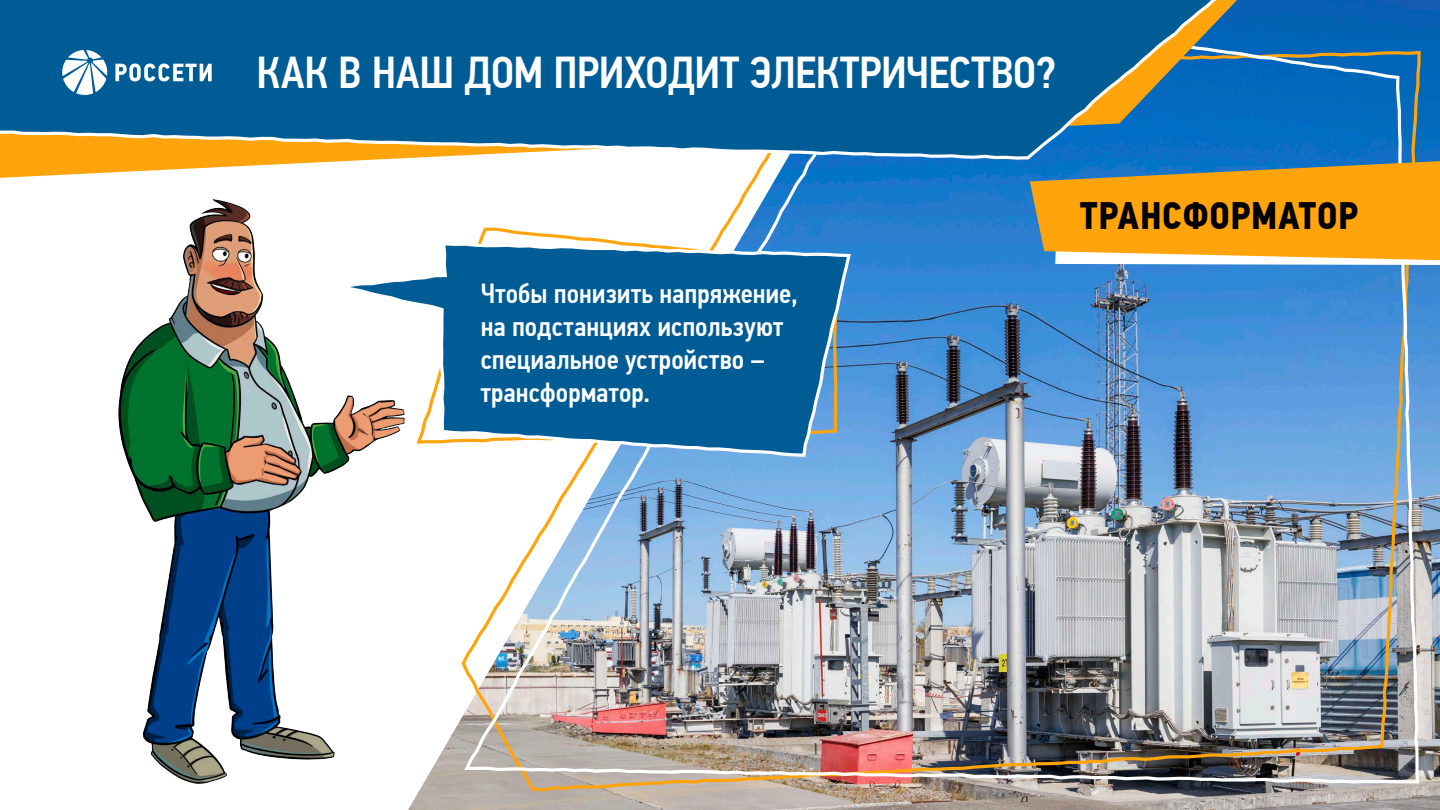
<style>
.page{position:relative;width:1440px;height:810px;background:#fff}
.page>*{position:absolute;margin:0;border:0;box-sizing:border-box;transform-origin:0 0}
.t1{font:500 44.62px "PF Din Text Cond Pro";letter-spacing:-.01em;color:#fff}
.t2{font:700 38.25px "PF Din Text Cond Pro";letter-spacing:.015em;color:#000}
.t3{font:500 27.67px/33.2px "PF Din Text Cond Pro";color:#fff}
</style>
<div class="page">
<img style="left:408px;top:0;width:1032px;height:810px">
<img style="left:118px;top:199px;width:232px;height:585px">
<img style="left:462px;top:1px;width:959px;height:784px">
<svg style="left:1030px;top:161px;width:410px;height:104px;background:#f2a92b"></svg>
<svg style="left:414px;top:226px;width:425px;height:14px"></svg>
<svg style="left:325px;top:240px;width:528px;height:219px"></svg>
<svg style="left:0;top:0;width:1237px;height:178px"></svg>
<svg style="left:0;top:0;width:1235px;height:162px;background:#1e6992"></svg>
<svg style="left:115px;top:64px;width:97px;height:17px"></svg>
<svg style="left:62px;top:50px;width:45px;height:45px"></svg>
<h1 class="t1" style="left:257px;top:46px;width:801px">КАК В НАШ ДОМ ПРИХОДИТ ЭЛЕКТРИЧЕСТВО?</h1>
<p class="t3" style="left:481px;top:277px;width:319px">Чтобы понизить напряжение, на подстанциях используют специальное устройство – трансформатор.</p>
<h2 class="t2" style="left:1080px;top:193px;width:280px">ТРАНСФОРМАТОР</h2>
</div>
